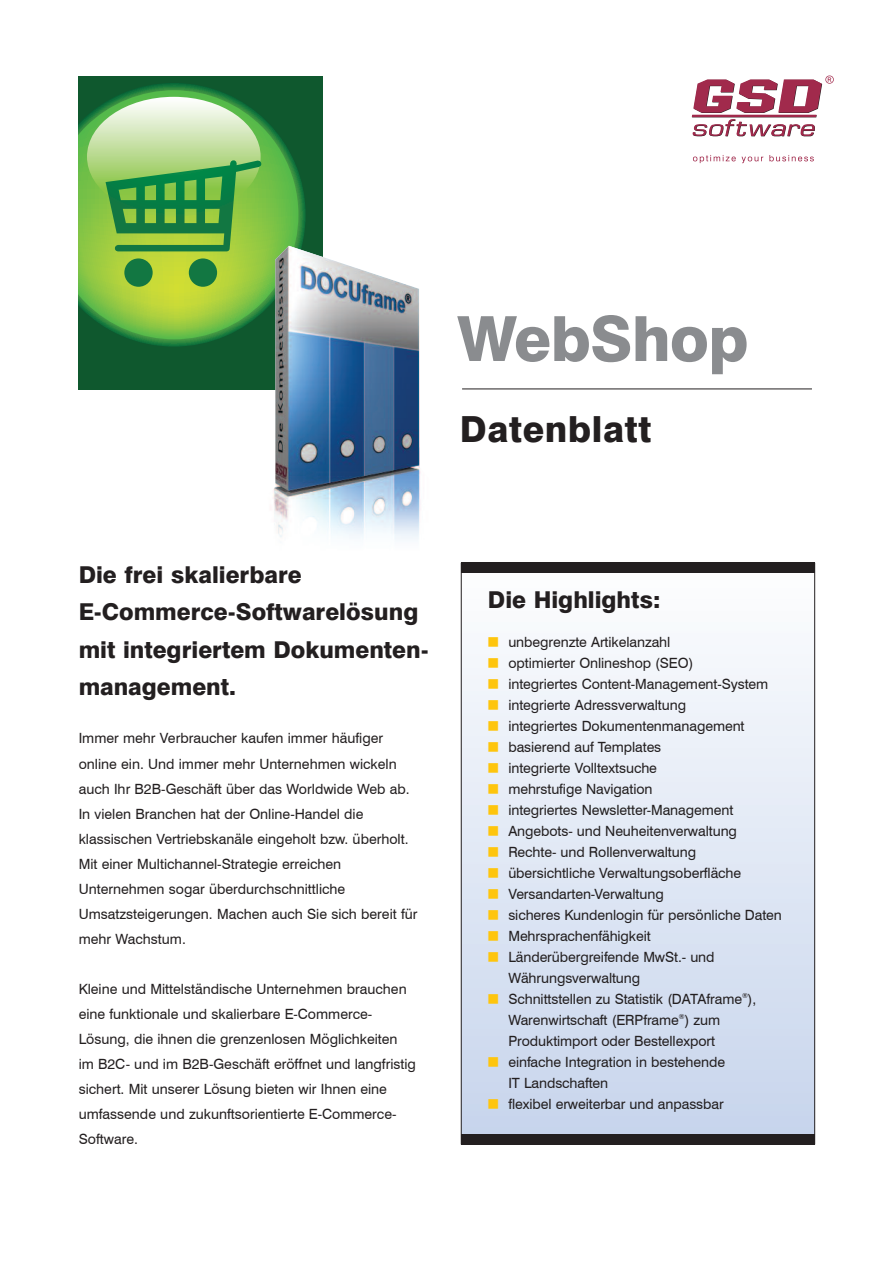
<style>
.page{position:relative;width:893px;height:1263px;background:#fff}
.page>*{position:absolute;margin:0;border:0;box-sizing:border-box;transform-origin:0 0}
.t1{font:800 62.25px "Swiss 721 BT";letter-spacing:-.01em;color:#8a8c8f}
.t2{font:800 36px "Swiss 721 BT";letter-spacing:.02em;color:#231f20}
.t3{font:800 23.25px/37.5px "Swiss 721 BT";color:#231f20}
.t4{font:14.1px/25px "Swiss 721 BT";letter-spacing:-.005em;color:#231f20}
.s1{color:#fec50d}
</style>
<div class="page">
<div style="left:79px;top:77px;width:243px;height:312px;background:#0f582e"></div>
<svg style="left:132px;top:83px;width:174px;height:264px"></svg>
<svg style="left:79px;top:90px;width:219px;height:249px"></svg>
<svg style="left:87px;top:97px;width:174px;height:119px;background:#d1e6b7"></svg>
<svg style="left:106px;top:160px;width:156px;height:127px;background:#65ac46"></svg>
<div style="left:461px;top:563px;width:354px;height:581px;background:linear-gradient(to bottom,#fdfefe,#c6d4ec)"></div>
<hr style="left:462px;top:388px;width:350px;height:1px;background:#231f20">
<svg style="left:220px;top:246px;width:265px;height:144px"></svg>
<img style="left:223px;top:246px;width:243px;height:294px">
<div style="left:461px;top:563px;width:354px;height:10px;background:#231f20"></div>
<div style="left:461px;top:1134px;width:354px;height:10px;background:#231f20"></div>
<svg style="left:693px;top:155px;width:70px;height:8px"></svg>
<svg style="left:769px;top:155px;width:45px;height:6px"></svg>
<hr style="left:692px;top:115px;width:125px;height:2px;background:#231f20">
<svg style="left:692px;top:119px;width:123px;height:18px"></svg>
<hr style="left:692px;top:115px;width:124px;height:2px;background:#a12a4c">
<svg style="left:693px;top:76px;width:141px;height:37px"></svg>
<h1 class="t1" style="left:458px;top:301px;width:292px">WebShop</h1>
<h2 class="t2" style="left:460px;top:408px;width:193px">Datenblatt</h2>
<h3 class="t3" style="left:79px;top:555px;width:352px">Die frei skalierbare<br>E-Commerce-Softwarelösung mit integriertem Dokumenten&shy;management.</h3>
<p class="t4" style="left:79px;top:726px;width:340px">Immer mehr Verbraucher kaufen immer häufiger online ein. Und immer mehr Unternehmen wickeln auch Ihr B2B-Geschäft über das Worldwide Web ab.<br>In vielen Branchen hat der Online-Handel die klassischen Vertriebskanäle eingeholt bzw. überholt.<br>Mit einer Multichannel-Strategie erreichen Unternehmen sogar überdurchschnittliche Umsatzsteigerungen. Machen auch Sie sich bereit für mehr Wachstum.</p>
<p class="t4" style="left:79px;top:976px;width:339px">Kleine und Mittelständische Unternehmen brauchen eine funktionale und skalierbare E-Commerce-Lösung, die ihnen die grenzenlosen Möglichkeiten im B2C- und im B2B-Geschäft eröffnet und langfristig sichert. Mit unserer Lösung bieten wir Ihnen eine umfassende und zukunftsorientierte E-Commerce-Software.</p>
<h3 class="t3" style="left:488px;top:581px;width:174px">Die Highlights:</h3>
<p class="t4" style="left:487px;top:629px;width:185px"><span class="s1">■</span> unbegrenzte Artikelanzahl</p>
<p class="t4" style="left:487px;top:650px;width:208px"><span class="s1">■</span> optimierter Onlineshop (SEO)</p>
<p class="t4" style="left:487px;top:671px;width:283px"><span class="s1">■</span> integriertes Content-Management-System</p>
<p class="t4" style="left:487px;top:692px;width:200px"><span class="s1">■</span> integrierte Adressverwaltung</p>
<p class="t4" style="left:487px;top:713px;width:259px"><span class="s1">■</span> integriertes Dokumentenmanagement</p>
<p class="t4" style="left:487px;top:734px;width:176px"><span class="s1">■</span> basierend auf Templates</p>
<p class="t4" style="left:487px;top:755px;width:171px"><span class="s1">■</span> integrierte Volltextsuche</p>
<p class="t4" style="left:487px;top:776px;width:167px"><span class="s1">■</span> mehrstufige Navigation</p>
<p class="t4" style="left:487px;top:797px;width:248px"><span class="s1">■</span> integriertes Newsletter-Management</p>
<p class="t4" style="left:487px;top:818px;width:251px"><span class="s1">■</span> Angebots- und Neuheitenverwaltung</p>
<p class="t4" style="left:487px;top:839px;width:210px"><span class="s1">■</span> Rechte- und Rollenverwaltung</p>
<p class="t4" style="left:487px;top:860px;width:256px"><span class="s1">■</span> übersichtliche Verwaltungsoberfläche</p>
<p class="t4" style="left:487px;top:881px;width:178px"><span class="s1">■</span> Versandarten-Verwaltung</p>
<p class="t4" style="left:487px;top:902px;width:296px"><span class="s1">■</span> sicheres Kundenlogin für persönliche Daten</p>
<p class="t4" style="left:487px;top:923px;width:165px"><span class="s1">■</span> Mehrsprachenfähigkeit</p>
<p class="t4" style="left:508px;top:946px;width:208px;line-height:21px;text-indent:-21px"><span class="s1">■</span> Länderübergreifende MwSt.- und<br>Währungsverwaltung</p>
<p class="t4" style="left:508px;top:988px;width:250px;line-height:21px;text-indent:-21px"><span class="s1">■</span> Schnittstellen zu Statistik (DATAframe<sup>®</sup>),<br>Warenwirtschaft (ERPframe<sup>®</sup>) zum<br>Produktimport oder Bestellexport</p>
<p class="t4" style="left:508px;top:1051px;width:218px;line-height:21px;text-indent:-21px"><span class="s1">■</span> einfache Integration in bestehende<br>IT Landschaften</p>
<p class="t4" style="left:487px;top:1091px;width:238px"><span class="s1">■</span> flexibel erweiterbar und anpassbar</p>
</div>
